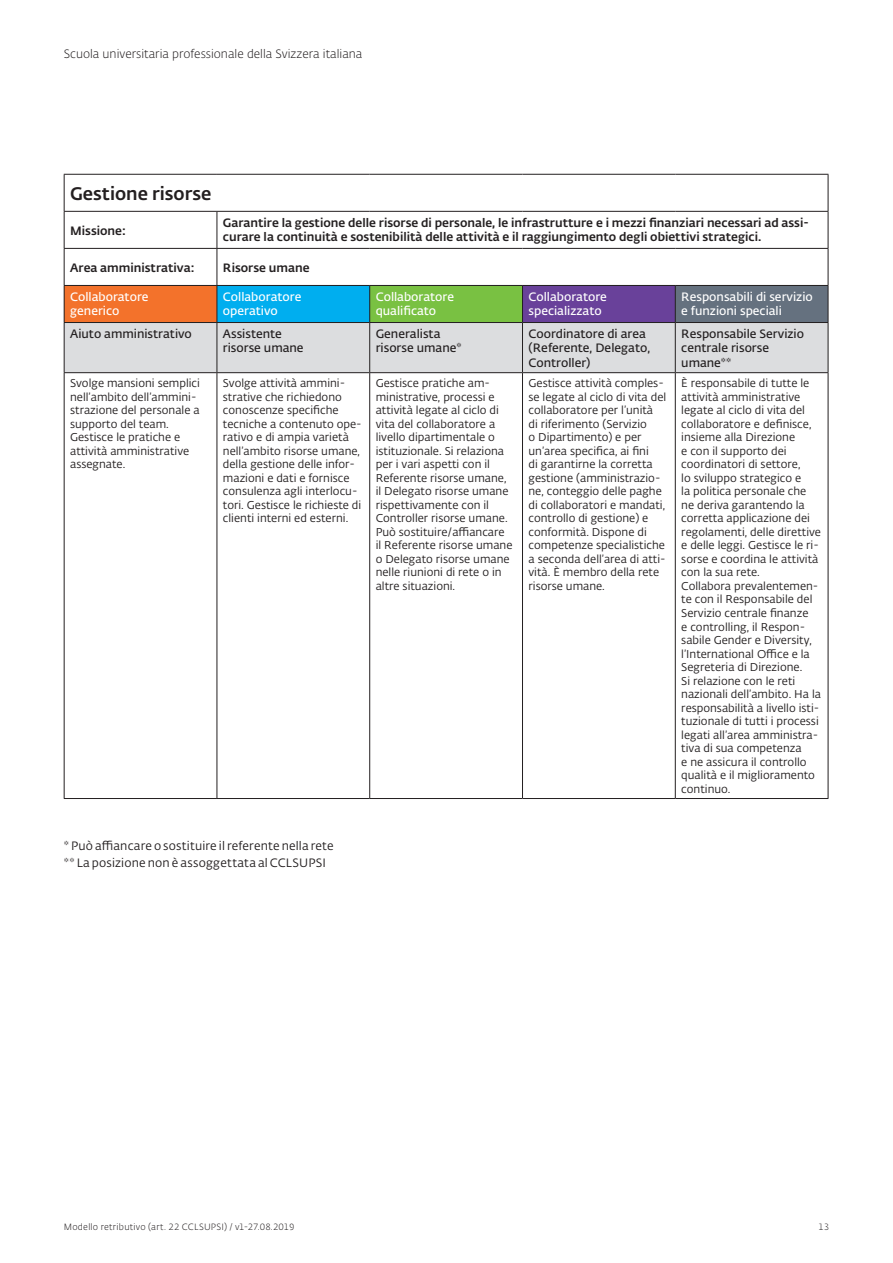
<style>
.page{position:relative;width:893px;height:1263px;background:#fff}
.page>*{position:absolute;margin:0;border:0;box-sizing:border-box;transform-origin:0 0}
.t1{font:500 18px "SUPSI Fedra Sans";color:#231f20}
.t2{font:500 12px/14.4px "SUPSI Fedra Sans";color:#231f20}
.t3{font:600 12px/14.4px "SUPSI Fedra Sans";color:#231f20}
.t4{font:600 12px/14.4px "SUPSI Fedra Sans";color:#fff}
.t5{font:12px/16.5px "SUPSI Fedra Sans";letter-spacing:.015em;color:#231f20}
.t6{font:300 12px "SUPSI Fedra Sans";color:#231f20}
.t7{font:11.25px/13.5px "SUPSI Fedra Sans";color:#231f20}
.t8{font:300 9px "SUPSI Fedra Sans";letter-spacing:.025em;color:#231f20}
</style>
<div class="page">
<div style="left:64px;top:285px;width:153px;height:37px;background:#f3722b"></div>
<div style="left:217px;top:285px;width:153px;height:37px;background:#00aeef"></div>
<div style="left:370px;top:285px;width:152px;height:37px;background:#79c142"></div>
<div style="left:522px;top:285px;width:153px;height:37px;background:#69419a"></div>
<div style="left:675px;top:285px;width:153px;height:37px;background:#65717f"></div>
<div style="left:65px;top:323px;width:763px;height:49px;background:#dcdddf"></div>
<hr style="left:64px;top:174px;width:153px;height:1px;background:#231f20">
<hr style="left:64px;top:175px;width:1px;height:36px;background:#231f20">
<hr style="left:217px;top:174px;width:153px;height:1px;background:#231f20">
<hr style="left:370px;top:174px;width:152px;height:1px;background:#231f20">
<hr style="left:522px;top:174px;width:153px;height:1px;background:#231f20">
<hr style="left:675px;top:174px;width:153px;height:1px;background:#231f20">
<hr style="left:828px;top:175px;width:1px;height:36px;background:#231f20">
<hr style="left:64px;top:211px;width:153px;height:1px;background:#231f20">
<hr style="left:64px;top:212px;width:1px;height:36px;background:#231f20">
<hr style="left:217px;top:211px;width:153px;height:1px;background:#231f20">
<hr style="left:217px;top:212px;width:1px;height:36px;background:#231f20">
<hr style="left:370px;top:211px;width:152px;height:1px;background:#231f20">
<hr style="left:522px;top:211px;width:153px;height:1px;background:#231f20">
<hr style="left:675px;top:211px;width:153px;height:1px;background:#231f20">
<hr style="left:828px;top:212px;width:1px;height:36px;background:#231f20">
<hr style="left:64px;top:248px;width:153px;height:1px;background:#231f20">
<hr style="left:64px;top:249px;width:1px;height:36px;background:#231f20">
<hr style="left:217px;top:248px;width:153px;height:1px;background:#231f20">
<hr style="left:217px;top:249px;width:1px;height:36px;background:#231f20">
<hr style="left:370px;top:248px;width:152px;height:1px;background:#231f20">
<hr style="left:522px;top:248px;width:153px;height:1px;background:#231f20">
<hr style="left:675px;top:248px;width:153px;height:1px;background:#231f20">
<hr style="left:828px;top:249px;width:1px;height:36px;background:#231f20">
<hr style="left:64px;top:285px;width:153px;height:1px;background:#231f20">
<hr style="left:64px;top:286px;width:1px;height:36px;background:#231f20">
<hr style="left:217px;top:285px;width:153px;height:1px;background:#231f20">
<hr style="left:217px;top:286px;width:1px;height:36px;background:#231f20">
<hr style="left:370px;top:285px;width:152px;height:1px;background:#231f20">
<hr style="left:369px;top:286px;width:1px;height:36px;background:#231f20">
<hr style="left:522px;top:285px;width:153px;height:1px;background:#231f20">
<hr style="left:522px;top:286px;width:1px;height:36px;background:#231f20">
<hr style="left:675px;top:285px;width:153px;height:1px;background:#231f20">
<hr style="left:675px;top:286px;width:1px;height:36px;background:#231f20">
<hr style="left:828px;top:286px;width:1px;height:36px;background:#231f20">
<hr style="left:64px;top:322px;width:153px;height:1px;background:#231f20">
<hr style="left:64px;top:323px;width:1px;height:49px;background:#231f20">
<hr style="left:217px;top:322px;width:153px;height:1px;background:#231f20">
<hr style="left:217px;top:323px;width:1px;height:49px;background:#231f20">
<hr style="left:370px;top:322px;width:152px;height:1px;background:#231f20">
<hr style="left:369px;top:323px;width:1px;height:49px;background:#231f20">
<hr style="left:522px;top:322px;width:153px;height:1px;background:#231f20">
<hr style="left:522px;top:323px;width:1px;height:49px;background:#231f20">
<hr style="left:675px;top:322px;width:153px;height:1px;background:#231f20">
<hr style="left:675px;top:323px;width:1px;height:49px;background:#231f20">
<hr style="left:828px;top:323px;width:1px;height:49px;background:#231f20">
<hr style="left:64px;top:372px;width:153px;height:1px;background:#231f20">
<hr style="left:64px;top:373px;width:1px;height:425px;background:#231f20">
<hr style="left:217px;top:372px;width:153px;height:1px;background:#231f20">
<hr style="left:217px;top:373px;width:1px;height:425px;background:#231f20">
<hr style="left:370px;top:372px;width:152px;height:1px;background:#231f20">
<hr style="left:369px;top:373px;width:1px;height:425px;background:#231f20">
<hr style="left:522px;top:372px;width:153px;height:1px;background:#231f20">
<hr style="left:522px;top:373px;width:1px;height:425px;background:#231f20">
<hr style="left:675px;top:372px;width:153px;height:1px;background:#231f20">
<hr style="left:675px;top:373px;width:1px;height:425px;background:#231f20">
<hr style="left:828px;top:373px;width:1px;height:425px;background:#231f20">
<hr style="left:64px;top:798px;width:153px;height:1px;background:#231f20">
<hr style="left:217px;top:798px;width:153px;height:1px;background:#231f20">
<hr style="left:370px;top:798px;width:152px;height:1px;background:#231f20">
<hr style="left:522px;top:798px;width:153px;height:1px;background:#231f20">
<hr style="left:675px;top:798px;width:153px;height:1px;background:#231f20">
<p class="t6" style="left:64px;top:46px;width:300px">Scuola universitaria professionale della Svizzera italiana</p>
<h1 class="t1" style="left:70px;top:180px;width:143px">Gestione risorse</h1>
<p class="t2" style="left:70px;top:222px;width:57px">Missione:</p>
<p class="t2" style="left:223px;top:214px;width:587px">Garantire la gestione delle risorse di personale, le infrastrutture e i mezzi finanziari necessari ad assi&shy;curare la continuità e sostenibilità delle attività e il raggiungimento degli obiettivi strategici.</p>
<p class="t2" style="left:70px;top:259px;width:126px">Area amministrativa:</p>
<p class="t2" style="left:223px;top:259px;width:88px">Risorse umane</p>
<p class="t4" style="left:70px;top:289px;width:80px">Collaboratore generico</p>
<p class="t4" style="left:223px;top:289px;width:80px">Collaboratore operativo</p>
<p class="t4" style="left:376px;top:289px;width:80px">Collaboratore qualificato</p>
<p class="t4" style="left:528px;top:289px;width:80px">Collaboratore specializzato</p>
<p class="t4" style="left:681px;top:289px;width:133px">Responsabili di servizio e funzioni speciali</p>
<p class="t3" style="left:70px;top:326px;width:123px">Aiuto amministrativo</p>
<p class="t3" style="left:223px;top:326px;width:82px">Assistente risorse umane</p>
<p class="t3" style="left:376px;top:326px;width:87px">Generalista risorse umane*</p>
<p class="t3" style="left:528px;top:326px;width:123px">Coordinatore di area (Referente, Delegato,<br>Controller)</p>
<p class="t3" style="left:681px;top:326px;width:124px">Responsabile Servizio centrale risorse umane**</p>
<p class="t7" style="left:70px;top:376px;width:131px">Svolge mansioni semplici nell’ambito dell’ammini&shy;strazione del personale a supporto del team.<br>Gestisce le pratiche e attività amministrative assegnate.</p>
<p class="t7" style="left:223px;top:376px;width:140px">Svolge attività ammini&shy;strative che richiedono conoscenze specifiche tecniche a contenuto ope&shy;rativo e di ampia varietà nell’ambito risorse umane, della gestione delle infor&shy;mazioni e dati e fornisce consulenza agli interlocu&shy;tori. Gestisce le richieste di clienti interni ed esterni.</p>
<p class="t7" style="left:376px;top:376px;width:138px">Gestisce pratiche am&shy;ministrative, processi e attività legate al ciclo di vita del collaboratore a livello dipartimentale o istituzionale. Si relaziona per i vari aspetti con il<br>Referente risorse umane, il Delegato risorse umane rispettivamente con il<br>Controller risorse umane.<br>Può sostituire/affiancare il Referente risorse umane o Delegato risorse umane nelle riunioni di rete o in altre situazioni.</p>
<p class="t7" style="left:528px;top:376px;width:139px">Gestisce attività comples&shy;se legate al ciclo di vita del collaboratore per l’unità<br>di riferimento (Servizio<br>o Dipartimento) e per un’area specifica, ai fini<br>di garantirne la corretta gestione (amministrazio&shy;ne, conteggio delle paghe di collaboratori e mandati, controllo di gestione) e conformità. Dispone di competenze specialistiche a seconda dell’area di atti&shy;vità. È membro della rete risorse umane.</p>
<p class="t7" style="left:681px;top:376px;width:141px">È responsabile di tutte le attività amministrative legate al ciclo di vita del collaboratore e definisce, insieme alla Direzione<br>e con il supporto dei coordinatori di settore,<br>lo sviluppo strategico e<br>la politica personale che ne deriva garantendo la corretta applicazione dei regolamenti, delle direttive e delle leggi. Gestisce le ri&shy;sorse e coordina le attività con la sua rete.<br>Collabora prevalentemen&shy;te con il Responsabile del<br>Servizio centrale finanze<br>e controlling, il Respon&shy;sabile Gender e Diversity, l’International Office e la<br>Segreteria di Direzione.<br>Si relazione con le reti nazionali dell’ambito. Ha la responsabilità a livello isti&shy;tuzionale di tutti i processi legati all’area amministra&shy;tiva di sua competenza<br>e ne assicura il controllo qualità e il miglioramento continuo.</p>
<p class="t5" style="left:64px;top:838px;width:271px">* Può affiancare o sostituire il referente nella rete ** La posizione non è assoggettata al CCLSUPSI</p>
<p class="t8" style="left:64px;top:1221px;width:232px">Modello retributivo (art. 22 CCLSUPSI) / v1-27.08.2019</p>
<p class="t8" style="left:818px;top:1221px;width:12px">13</p>
</div>
